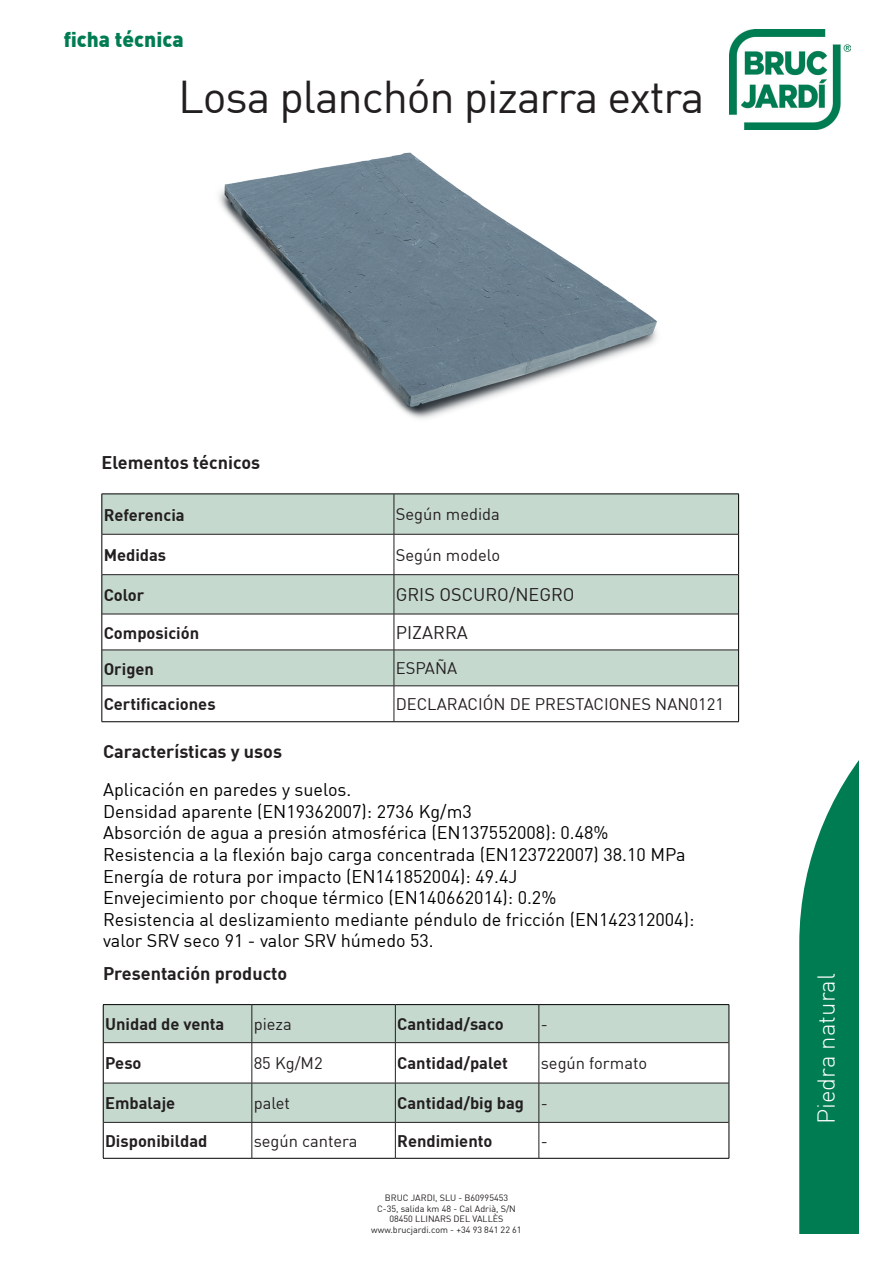
<style>
.page{position:relative;width:893px;height:1263px;background:#fff}
.page>*{position:absolute;margin:0;border:0;box-sizing:border-box;transform-origin:0 0}
.t1{font:45px "DIN";letter-spacing:-.025em;color:#231f20}
.t2{font:300 24px "DIN";color:#fff}
.t3{font:900 21px "DIN";color:#007c53}
.t4{font:18px "DIN";color:#000}
.t5{font:700 18px "DIN";color:#231f20}
.t6{font:18px "DIN";color:#231f20}
.t7{font:700 16.5px "DIN";color:#231f20}
.t8{font:16.5px "DIN";color:#231f20}
.t9{font:9px "DIN";color:#231f20}
</style>
<div class="page">
<svg style="left:799px;top:760px;width:60px;height:474px"></svg>
<img style="left:218px;top:152px;width:439px;height:267px">
<img style="left:729px;top:30px;width:121px;height:100px">
<svg style="left:103px;top:495px;width:635px;height:190px;fill:#c6d9cf"></svg>
<hr style="left:102px;top:494px;width:292px;height:1px;background:#000">
<hr style="left:102px;top:494px;width:1px;height:40px;background:#000">
<hr style="left:394px;top:494px;width:345px;height:1px;background:#000">
<hr style="left:738px;top:494px;width:1px;height:40px;background:#000">
<hr style="left:102px;top:534px;width:1px;height:41px;background:#000">
<hr style="left:738px;top:534px;width:1px;height:41px;background:#000">
<hr style="left:102px;top:575px;width:1px;height:39px;background:#000">
<hr style="left:738px;top:575px;width:1px;height:39px;background:#000">
<hr style="left:102px;top:614px;width:1px;height:36px;background:#000">
<hr style="left:738px;top:614px;width:1px;height:36px;background:#000">
<hr style="left:102px;top:650px;width:1px;height:36px;background:#000">
<hr style="left:738px;top:650px;width:1px;height:36px;background:#000">
<hr style="left:102px;top:686px;width:1px;height:35px;background:#000">
<hr style="left:738px;top:686px;width:1px;height:35px;background:#000">
<hr style="left:102px;top:721px;width:292px;height:1px;background:#000">
<hr style="left:394px;top:721px;width:345px;height:1px;background:#000">
<hr style="left:394px;top:494px;width:1px;height:40px;background:#231f20">
<hr style="left:102px;top:534px;width:292px;height:1px;background:#231f20">
<hr style="left:394px;top:534px;width:344px;height:1px;background:#231f20">
<hr style="left:394px;top:534px;width:1px;height:40px;background:#231f20">
<hr style="left:102px;top:574px;width:292px;height:1px;background:#231f20">
<hr style="left:394px;top:574px;width:344px;height:1px;background:#231f20">
<hr style="left:394px;top:575px;width:1px;height:39px;background:#231f20">
<hr style="left:102px;top:614px;width:292px;height:1px;background:#231f20">
<hr style="left:394px;top:614px;width:344px;height:1px;background:#231f20">
<hr style="left:394px;top:614px;width:1px;height:36px;background:#231f20">
<hr style="left:102px;top:650px;width:292px;height:1px;background:#231f20">
<hr style="left:394px;top:650px;width:344px;height:1px;background:#231f20">
<hr style="left:394px;top:650px;width:1px;height:36px;background:#231f20">
<hr style="left:102px;top:685px;width:292px;height:1px;background:#231f20">
<hr style="left:394px;top:685px;width:344px;height:1px;background:#231f20">
<hr style="left:394px;top:686px;width:1px;height:35px;background:#231f20">
<svg style="left:104px;top:1005px;width:625px;height:117px;fill:#c6d9cf"></svg>
<hr style="left:103px;top:1004px;width:149px;height:1px;background:#000">
<hr style="left:103px;top:1005px;width:1px;height:38px;background:#000">
<hr style="left:252px;top:1004px;width:143px;height:1px;background:#000">
<hr style="left:395px;top:1004px;width:144px;height:1px;background:#000">
<hr style="left:539px;top:1004px;width:190px;height:1px;background:#000">
<hr style="left:729px;top:1005px;width:1px;height:38px;background:#000">
<hr style="left:103px;top:1043px;width:1px;height:40px;background:#000">
<hr style="left:729px;top:1043px;width:1px;height:40px;background:#000">
<hr style="left:103px;top:1083px;width:1px;height:39px;background:#000">
<hr style="left:729px;top:1083px;width:1px;height:39px;background:#000">
<hr style="left:103px;top:1122px;width:1px;height:36px;background:#000">
<hr style="left:729px;top:1122px;width:1px;height:36px;background:#000">
<hr style="left:103px;top:1158px;width:149px;height:1px;background:#000">
<hr style="left:252px;top:1158px;width:143px;height:1px;background:#000">
<hr style="left:395px;top:1158px;width:144px;height:1px;background:#000">
<hr style="left:539px;top:1158px;width:190px;height:1px;background:#000">
<hr style="left:252px;top:1005px;width:1px;height:37px;background:#231f20">
<hr style="left:395px;top:1005px;width:1px;height:37px;background:#231f20">
<hr style="left:539px;top:1005px;width:1px;height:37px;background:#231f20">
<hr style="left:103px;top:1042px;width:149px;height:1px;background:#231f20">
<hr style="left:252px;top:1042px;width:143px;height:1px;background:#231f20">
<hr style="left:252px;top:1043px;width:1px;height:40px;background:#231f20">
<hr style="left:395px;top:1042px;width:144px;height:1px;background:#231f20">
<hr style="left:395px;top:1043px;width:1px;height:40px;background:#231f20">
<hr style="left:539px;top:1042px;width:190px;height:1px;background:#231f20">
<hr style="left:539px;top:1043px;width:1px;height:40px;background:#231f20">
<hr style="left:103px;top:1083px;width:149px;height:1px;background:#231f20">
<hr style="left:252px;top:1083px;width:143px;height:1px;background:#231f20">
<hr style="left:252px;top:1083px;width:1px;height:39px;background:#231f20">
<hr style="left:395px;top:1083px;width:144px;height:1px;background:#231f20">
<hr style="left:395px;top:1083px;width:1px;height:39px;background:#231f20">
<hr style="left:539px;top:1083px;width:190px;height:1px;background:#231f20">
<hr style="left:539px;top:1083px;width:1px;height:39px;background:#231f20">
<hr style="left:103px;top:1122px;width:149px;height:1px;background:#231f20">
<hr style="left:252px;top:1122px;width:143px;height:1px;background:#231f20">
<hr style="left:252px;top:1122px;width:1px;height:36px;background:#231f20">
<hr style="left:395px;top:1122px;width:144px;height:1px;background:#231f20">
<hr style="left:395px;top:1122px;width:1px;height:36px;background:#231f20">
<hr style="left:539px;top:1122px;width:190px;height:1px;background:#231f20">
<hr style="left:539px;top:1122px;width:1px;height:36px;background:#231f20">
<p class="t3" style="left:64px;top:29px;width:121px">ficha técnica</p>
<p class="t1" style="left:178px;top:77px;width:528px">Losa planchón pizarra extra</p>
<p class="t5" style="left:102px;top:454px;width:160px">Elementos técnicos</p>
<p class="t7" style="left:104px;top:507px;width:83px">Referencia</p>
<p class="t8" style="left:396px;top:507px;width:106px">Según medida</p>
<p class="t7" style="left:104px;top:547px;width:64px">Medidas</p>
<p class="t8" style="left:396px;top:547px;width:106px">Según modelo</p>
<p class="t7" style="left:104px;top:587px;width:42px">Color</p>
<p class="t6" style="left:396px;top:587px;width:180px">GRIS OSCURO/NEGRO</p>
<p class="t7" style="left:104px;top:625px;width:97px">Composición</p>
<p class="t6" style="left:396px;top:624px;width:74px">PIZARRA</p>
<p class="t7" style="left:104px;top:660px;width:52px">Origen</p>
<p class="t8" style="left:396px;top:661px;width:63px">ESPAÑA</p>
<p class="t7" style="left:104px;top:696px;width:113px">Certificaciones</p>
<p class="t8" style="left:396px;top:697px;width:330px">DECLARACIÓN DE PRESTACIONES NAN0121</p>
<p class="t5" style="left:103px;top:743px;width:181px">Características y usos</p>
<p class="t4" style="left:103px;top:782px;width:250px">Aplicación en paredes y suelos.</p>
<p class="t4" style="left:103px;top:803px;width:370px">Densidad aparente (EN19362007): 2736 Kg/m3</p>
<p class="t4" style="left:103px;top:825px;width:507px">Absorción de agua a presión atmosférica (EN137552008): 0.48%</p>
<p class="t4" style="left:103px;top:846px;width:584px">Resistencia a la flexión bajo carga concentrada (EN123722007) 38.10 MPa</p>
<p class="t4" style="left:103px;top:868px;width:416px">Energía de rotura por impacto (EN141852004): 49.4J</p>
<p class="t4" style="left:103px;top:890px;width:455px">Envejecimiento por choque térmico (EN140662014): 0.2%</p>
<p class="t4" style="left:103px;top:911px;width:593px">Resistencia al deslizamiento mediante péndulo de fricción (EN142312004):</p>
<p class="t4" style="left:103px;top:933px;width:332px">valor SRV seco 91 - valor SRV húmedo 53.</p>
<p class="t5" style="left:103px;top:965px;width:186px">Presentación producto</p>
<p class="t7" style="left:105px;top:1016px;width:121px">Unidad de venta</p>
<p class="t8" style="left:254px;top:1017px;width:40px">pieza</p>
<p class="t7" style="left:397px;top:1016px;width:108px">Cantidad/saco</p>
<p class="t8" style="left:541px;top:1017px;width:9px">-</p>
<p class="t7" style="left:105px;top:1055px;width:38px">Peso</p>
<p class="t8" style="left:254px;top:1056px;width:70px">85 Kg/M2</p>
<p class="t7" style="left:397px;top:1055px;width:112px">Cantidad/palet</p>
<p class="t8" style="left:541px;top:1056px;width:108px">según formato</p>
<p class="t7" style="left:105px;top:1095px;width:72px">Embalaje</p>
<p class="t8" style="left:254px;top:1096px;width:38px">palet</p>
<p class="t7" style="left:397px;top:1095px;width:128px">Cantidad/big bag</p>
<p class="t8" style="left:541px;top:1096px;width:9px">-</p>
<p class="t7" style="left:105px;top:1133px;width:104px">Disponibildad</p>
<p class="t8" style="left:254px;top:1133px;width:105px">según cantera</p>
<p class="t7" style="left:397px;top:1133px;width:97px">Rendimiento</p>
<p class="t8" style="left:541px;top:1133px;width:9px">-</p>
<p class="t9" style="left:385px;top:1193px;width:125px">BRUC JARDI, SLU - B60995453</p>
<p class="t9" style="left:377px;top:1204px;width:140px">C-35, salida km 48 - Cal Adrià, S/N</p>
<p class="t9" style="left:389px;top:1215px;width:116px">08450 LLINARS DEL VALLÈS</p>
<p class="t9" style="left:371px;top:1226px;width:152px">www.brucjardi.com - +34 93 841 22 61</p>
<p class="t2" style="left:815px;top:1124px;width:153px;rotate:-90deg">Piedra natural</p>
</div>
